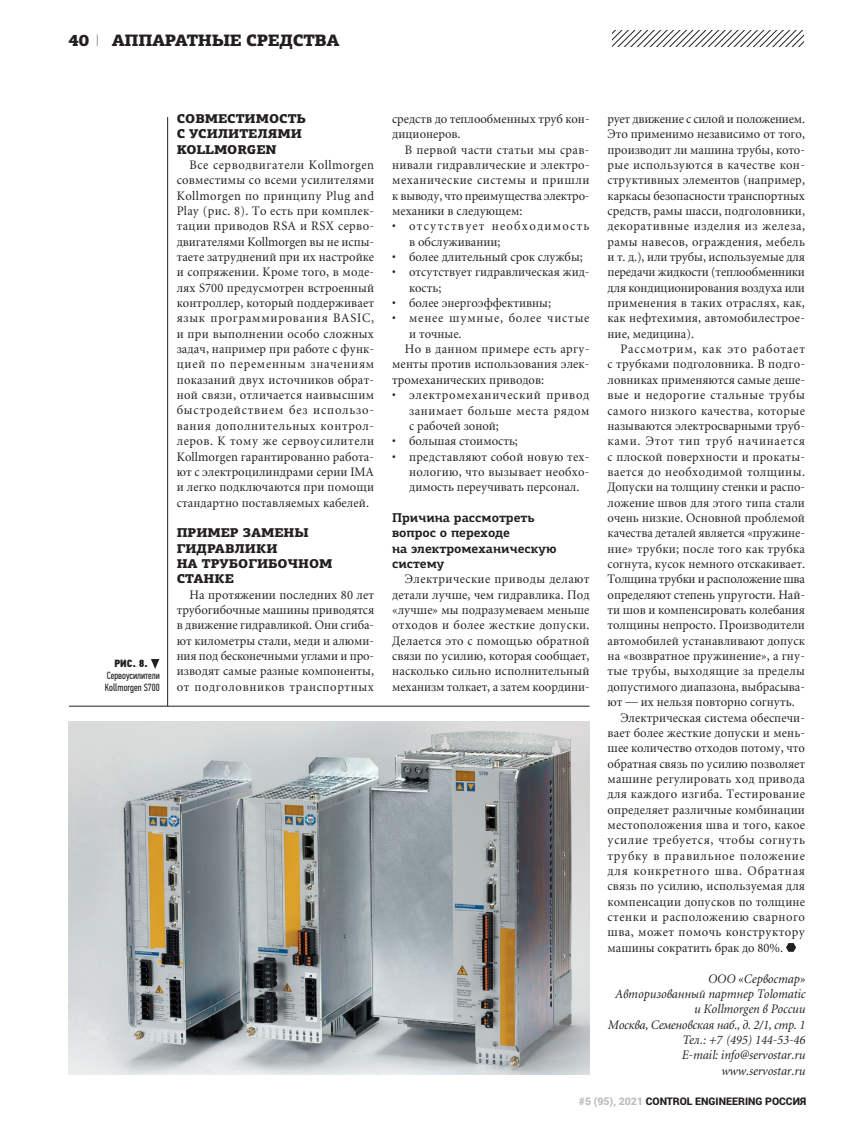
<style>
.page{position:relative;width:851px;height:1136px;background:#fff}
.page>*{position:absolute;margin:0;border:0;box-sizing:border-box;transform-origin:0 0}
.t1{font:900 16.5px "PF Agora Slab Pro";letter-spacing:-.02em;color:#231f20}
.t2{font:12.75px/15.3px "Miniature";letter-spacing:.005em;color:#231f20;text-align:justify;scale:.96 1}
.t3{font:italic 12.75px/15.3px "Miniature";color:#231f20;text-align:right;scale:.96 1}
.t4{font:12.75px "Miniature";letter-spacing:.035em;color:#231f20;scale:.96 1}
.t5{font:12.75px "Miniature";letter-spacing:.025em;color:#231f20;scale:.96 1}
.t6{font:900 12.75px/15.3px "PF Agora Slab Pro";color:#231f20}
.t7{font:12.75px "Miniature";letter-spacing:.065em;color:#231f20;scale:.96 1}
.t8{font:700 12.75px/15.3px "PF Agora Slab Pro";color:#231f20}
.t9{font:12.75px "Miniature";letter-spacing:.06em;color:#231f20;scale:.96 1}
.t10{font:12.75px/15.3px "Miniature";letter-spacing:.105em;color:#231f20;scale:.96 1}
.t11{font:12.75px "Miniature";letter-spacing:-.015em;color:#231f20;scale:.96 1}
.t12{font:12.75px "Miniature";letter-spacing:.05em;color:#231f20;scale:.96 1}
.t13{font:12.75px "Miniature";letter-spacing:.04em;color:#231f20;scale:.96 1}
.t14{font:12.75px "Miniature";letter-spacing:.045em;color:#231f20;scale:.96 1}
.t15{font:900 10.5px "Roboto";color:#231f20}
.t16{font:10.5px/12px "PF Din Text Comp Pro";color:#231f20}
.t17{font:10.5px "PF Din Text Cond Pro X Black";color:#231f20}
.s1{font-family:"PF Din Text Pro";font-weight:100}
.s2{color:#bcbdc0}
</style>
<div class="page">
<svg style="left:612px;top:31px;width:191px;height:15px"></svg>
<svg style="left:786px;top:943px;width:10px;height:8px"></svg>
<img style="left:69px;top:721px;width:520px;height:353px">
<svg style="left:151px;top:659px;width:8px;height:10px"></svg>
<hr style="left:167px;top:117px;width:1px;height:589px;background:#231f20">
<hr style="left:69px;top:705px;width:520px;height:1px;background:#231f20">
<p class="t1" style="left:69px;top:31px;width:32px">40 <span class="s1">I</span></p>
<p class="t1" style="left:112px;top:31px;width:229px">АППАРАТНЫЕ СРЕДСТВА</p>
<p class="t17" style="left:114px;top:657px;width:35px">РИС. 8.</p>
<p class="t16" style="left:105px;top:670px;width:56px">Сервоусилители<br>Kollmorgen S700</p>
<p class="t6" style="left:177px;top:111px;width:131px">СОВМЕСТИМОСТЬ<br>С УСИЛИТЕЛЯМИ<br>KOLLMORGEN</p>
<p class="t2" style="left:177px;top:158px;width:207px;text-indent:13px">Все серводвигатели Kollmorgen совместимы со всеми усилителями Kollmorgen по принципу Plug and Play (рис. 8). То есть при комплек&shy;тации приводов RSA и RSX серво&shy;двигателями Kollmorgen вы не испы&shy;таете затруднений при их настройке и сопряжении. Кроме того, в моде&shy;лях S700 предусмотрен встроенный контроллер, который поддерживает язык программирования BASIC, и при выполнении особо сложных задач, например при работе с функ&shy;цией по переменным значениям показаний двух источников обрат&shy;ной связи, отличается наивысшим быстродействием без использо&shy;вания дополнительных контрол&shy;леров. К тому же сервоусилители Kollmorgen гарантированно работа&shy;ют с электроцилиндрами серии IMA и легко подключаются при помощи стандартно поставляемых кабелей.</p>
<p class="t6" style="left:177px;top:525px;width:157px">ПРИМЕР ЗАМЕНЫ<br>ГИДРАВЛИКИ<br>НА ТРУБОГИБОЧНОМ<br>СТАНКЕ</p>
<p class="t2" style="left:177px;top:588px;width:207px;text-indent:13px">На протяжении последних 80 лет трубогибочные машины приводятся в движение гидравликой. Они сгиба&shy;ют километры стали, меди и алюми&shy;ния под бесконечными углами и про&shy;изводят самые разные компоненты, от подголовников транспортных</p>
<p class="t2" style="left:392px;top:112px;width:207px">средств до теплообменных труб кон&shy;диционеров.</p>
<p class="t2" style="left:392px;top:143px;width:207px;text-indent:13px">В первой части статьи мы срав&shy;нивали гидравлические и электро&shy;механические системы и пришли к выводу, что преимущества электро&shy;механики в следующем:</p>
<p class="t10" style="left:409px;top:219px;width:189px;text-indent:-17px">• отсутствует необходимость в обслуживании;</p>
<p class="t2" style="left:392px;top:250px;width:200px">• более длительный срок службы;</p>
<p class="t2" style="left:409px;top:265px;width:189px;text-indent:-17px">• отсутствует гидравлическая жид&shy;кость;</p>
<p class="t2" style="left:392px;top:296px;width:167px">• более энергоэффективны;</p>
<p class="t7" style="left:392px;top:313px;width:207px">• менее шумные, более чистые</p>
<p class="t2" style="left:409px;top:327px;width:56px">и точные.</p>
<p class="t5" style="left:405px;top:344px;width:194px">Но в данном примере есть аргу-</p>
<p class="t2" style="left:392px;top:357px;width:207px">менты против использования элек-</p>
<p class="t2" style="left:392px;top:373px;width:160px">тромеханических приводов:</p>
<p class="t2" style="left:409px;top:388px;width:189px;text-indent:-17px">• электромеханический привод занимает больше места рядом с рабочей зоной;</p>
<p class="t2" style="left:392px;top:434px;width:132px">• большая стоимость;</p>
<p class="t2" style="left:409px;top:450px;width:189px;text-indent:-17px">• представляют собой новую тех&shy;нологию, что вызывает необхо&shy;димость переучивать персонал.</p>
<p class="t8" style="left:392px;top:511px;width:166px">Причина рассмотреть вопрос о переходе<br>на электромеханическую систему</p>
<p class="t2" style="left:392px;top:572px;width:207px;text-indent:13px">Электрические приводы делают детали лучше, чем гидравлика. Под «лучше» мы подразумеваем меньше отходов и более жесткие допуски.<br>Делается это с помощью обратной связи по усилию, которая сообщает, насколько сильно исполнительный механизм толкает, а затем координи-</p>
<p class="t2" style="left:607px;top:112px;width:207px">рует движение с силой и положением.<br>Это применимо независимо от того, производит ли машина трубы, кото&shy;рые используются в качестве кон&shy;структивных элементов (например, каркасы безопасности транспортных средств, рамы шасси, подголовники, декоративные изделия из железа, рамы навесов, ограждения, мебель и т. д.), или трубы, используемые для передачи жидкости (теплообменники для кондиционирования воздуха или применения в таких отраслях, как, как нефтехимия, автомобилестрое&shy;ние, медицина).</p>
<p class="t7" style="left:620px;top:344px;width:194px">Рассмотрим, как это работает</p>
<p class="t2" style="left:607px;top:357px;width:207px">с трубками подголовника. В подго-</p>
<p class="t2" style="left:607px;top:373px;width:207px">ловниках применяются самые деше-</p>
<p class="t14" style="left:607px;top:390px;width:207px">вые и недорогие стальные трубы</p>
<p class="t4" style="left:607px;top:405px;width:207px">самого низкого качества, которые</p>
<p class="t2" style="left:607px;top:419px;width:207px">называются электросварными труб-</p>
<p class="t9" style="left:607px;top:436px;width:207px">ками. Этот тип труб начинается</p>
<p class="t2" style="left:607px;top:450px;width:207px">с плоской поверхности и прокаты-</p>
<p class="t4" style="left:607px;top:466px;width:207px">вается до необходимой толщины.</p>
<p class="t2" style="left:607px;top:480px;width:207px">Допуски на толщину стенки и распо-</p>
<p class="t2" style="left:607px;top:496px;width:207px">ложение швов для этого типа стали</p>
<p class="t2" style="left:607px;top:511px;width:207px">очень низкие. Основной проблемой</p>
<p class="t2" style="left:607px;top:526px;width:207px">качества деталей является «пружине-</p>
<p class="t2" style="left:607px;top:542px;width:207px">ние» трубки; после того как трубка</p>
<p class="t2" style="left:607px;top:557px;width:207px">согнута, кусок немного отскакивает.</p>
<p class="t11" style="left:607px;top:574px;width:207px">Толщина трубки и расположение шва</p>
<p class="t2" style="left:607px;top:588px;width:207px">определяют степень упругости. Най-</p>
<p class="t2" style="left:607px;top:603px;width:207px">ти шов и компенсировать колебания</p>
<p class="t2" style="left:607px;top:618px;width:207px">толщины непросто. Производители</p>
<p class="t2" style="left:607px;top:634px;width:207px">автомобилей устанавливают допуск</p>
<p class="t2" style="left:607px;top:649px;width:207px">на «возвратное пружинение», а гну-</p>
<p class="t5" style="left:607px;top:666px;width:207px">тые трубы, выходящие за пределы</p>
<p class="t2" style="left:607px;top:680px;width:207px">допустимого диапазона, выбрасыва-</p>
<p class="t2" style="left:607px;top:695px;width:196px">ют — их нельзя повторно согнуть.</p>
<p class="t2" style="left:620px;top:710px;width:194px">Электрическая система обеспечи-</p>
<p class="t2" style="left:607px;top:726px;width:207px">вает более жесткие допуски и мень-</p>
<p class="t2" style="left:607px;top:741px;width:207px">шее количество отходов потому, что</p>
<p class="t2" style="left:607px;top:756px;width:207px">обратная связь по усилию позволяет</p>
<p class="t2" style="left:607px;top:772px;width:207px">машине регулировать ход привода</p>
<p class="t5" style="left:607px;top:789px;width:207px">для каждого изгиба. Тестирование</p>
<p class="t2" style="left:607px;top:802px;width:207px">определяет различные комбинации</p>
<p class="t2" style="left:607px;top:818px;width:207px">местоположения шва и того, какое</p>
<p class="t12" style="left:607px;top:835px;width:207px">усилие требуется, чтобы согнуть</p>
<p class="t9" style="left:607px;top:850px;width:207px">трубку в правильное положение</p>
<p class="t7" style="left:607px;top:865px;width:207px">для конкретного шва. Обратная</p>
<p class="t2" style="left:607px;top:879px;width:207px">связь по усилию, используемая для</p>
<p class="t2" style="left:607px;top:894px;width:207px">компенсации допусков по толщине</p>
<p class="t13" style="left:607px;top:911px;width:207px">стенки и расположению сварного</p>
<p class="t4" style="left:607px;top:927px;width:207px">шва, может помочь конструктору</p>
<p class="t2" style="left:607px;top:940px;width:184px">машины сократить брак до 80%.</p>
<p class="t3" style="left:607px;top:970px;width:207px">ООО «Сервостар»<br>Авторизованный партнер Tolomatic и Kollmorgen в России<br>Москва, Семеновская наб., д. 2/1, стр. 1<br>Тел.: +7 (495) 144-53-46<br>E-mail: info@servostar.ru www.servostar.ru</p>
<p class="t15" style="left:579px;top:1093px;width:229px"><span class="s2">#5 (95), 2021</span> CONTROL ENGINEERING РОССИЯ</p>
</div>
